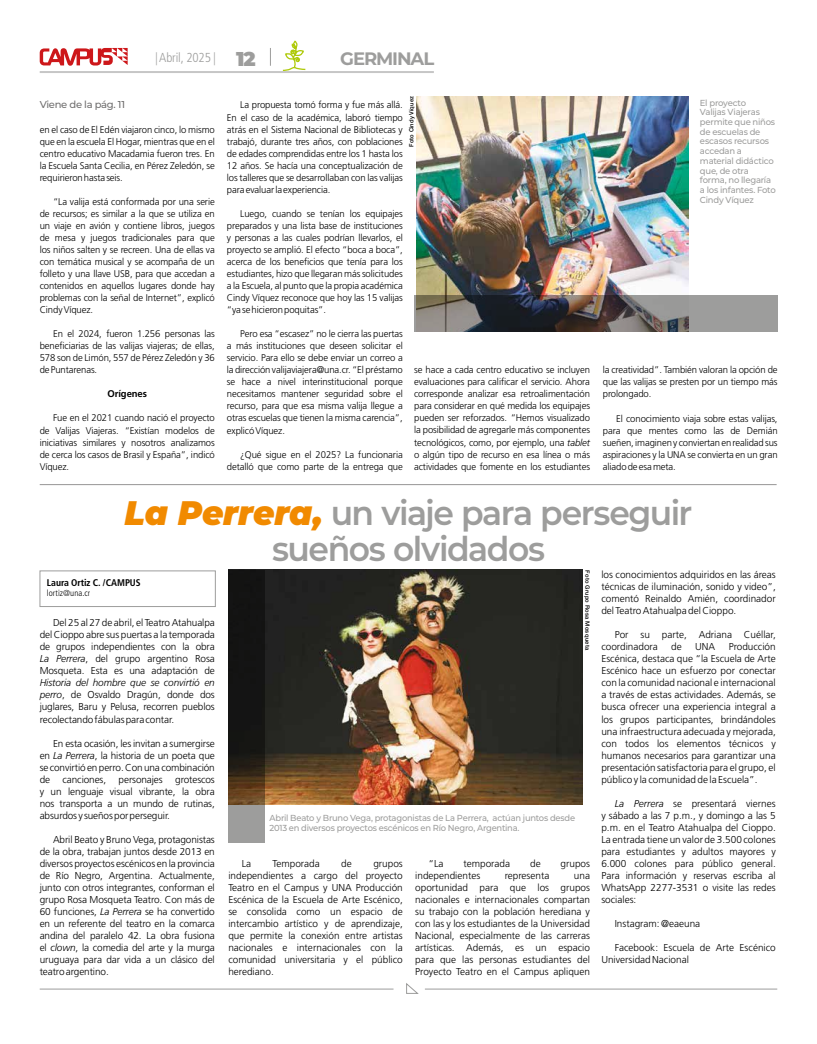
<style>
.page{position:relative;width:817px;height:1044px;background:#fff}
.page>*{position:absolute;margin:0;border:0;box-sizing:border-box;transform-origin:0 0}
.t1{font:600 34px/35.8px "Montserrat";letter-spacing:-.045em;color:#9d9d9c;text-align:center}
.t2{font:700 18px "Montserrat";letter-spacing:-.06em;color:#9d9d9c}
.t3{font:300 condensed 13px "Frutiger";letter-spacing:-.01em;color:#9d9d9c}
.t4{font:300 10px/12px "Frutiger";color:#000;text-align:justify}
.t5{font:500 10px "Montserrat";letter-spacing:-.03em;color:#706f6f}
.t6{font:300 9.7px/12px "Frutiger";letter-spacing:-.01em;color:#000;text-align:justify}
.t7{font:700 condensed 9.7px "Frutiger";letter-spacing:-.005em;color:#000}
.t8{font:700 9.7px "Frutiger";letter-spacing:-.01em;color:#000}
.t9{font:500 8.7px/9.7px "Montserrat";letter-spacing:-.025em;color:#9d9d9c}
.t10{font:500 8.7px/9.7px "Montserrat";letter-spacing:-.025em;color:#9d9d9c;scale:.96 1}
.t11{font:300 condensed 8.7px "Frutiger";letter-spacing:.005em;color:#000}
.t12{font:500 5.8px "Helvetica Neue";letter-spacing:.04em;color:#000}
.s1{font-family:"Montserrat";font-weight:900;font-stretch:normal;font-size:20px}
.s2{font-weight:900;font-style:italic;color:#f18a00}
.s3{font-style:italic}
</style>
<div class="page">
<svg style="left:282px;top:40px;width:24px;height:31px"></svg>
<svg style="left:270px;top:48px;width:1px;height:18px"></svg>
<hr style="left:40px;top:71px;width:394px;height:2px;background:#c6c6c6">
<svg style="left:40px;top:48px;width:88px;height:18px"></svg>
<hr style="left:40px;top:988px;width:353px;height:1px;background:#9d9d9c">
<hr style="left:425px;top:988px;width:352px;height:1px;background:#9d9d9c">
<svg style="left:406px;top:983px;width:12px;height:11px"></svg>
<hr style="left:40px;top:484px;width:736px;height:1px;background:#979696">
<div style="left:40px;top:570px;width:175px;height:36px;border:1px solid #9d9d9c"></div>
<img style="left:265px;top:569px;width:318px;height:235px">
<svg style="left:228px;top:569px;width:37px;height:273px;background:#302c27"></svg>
<img style="left:416px;top:96px;width:272px;height:199px">
<svg style="left:414px;top:295px;width:363px;height:37px;background:#696665"></svg>
<h3 class="t3" style="left:155px;top:50px;width:102px">| Abril, 2025 | <span class="s1">12</span></h3>
<h2 class="t2" style="left:340px;top:46px;width:95px">GERMINAL</h2>
<p class="t12" style="left:406px;top:146px;width:52px;rotate:-90deg">Foto Cindy Víquez</p>
<p class="t9" style="left:699px;top:97px;width:77px">El proyecto<br>Valijas Viajeras permite que niños de escuelas de escasos recursos accedan a material didáctico que, de otra forma, no llegaría a los infantes. Foto<br>Cindy Víquez</p>
<p class="t5" style="left:40px;top:98px;width:87px">Viene de la pág. 11</p>
<p class="t6" style="left:227px;top:99px;width:177px;text-indent:13px">La propuesta tomó forma y fue más allá.<br>En el caso de la académica, laboró tiempo atrás en el Sistema Nacional de Bibliotecas y trabajó, durante tres años, con poblaciones de edades comprendidas entre los 1 hasta los 12 años. Se hacía una conceptualización de los talleres que se desarrollaban con las valijas para evaluar la experiencia.</p>
<p class="t6" style="left:227px;top:207px;width:177px;text-indent:13px">Luego, cuando se tenían los equipajes preparados y una lista base de instituciones y personas a las cuales podrían llevarlos, el proyecto se amplió. El efecto “boca a boca”, acerca de los beneficios que tenía para los estudiantes, hizo que llegaran más solicitudes a la Escuela, al punto que la propia académica Cindy Víquez reconoce que hoy las 15 valijas “ya se hicieron poquitas”.</p>
<p class="t6" style="left:227px;top:328px;width:177px;text-indent:13px">Pero esa “escasez” no le cierra las puertas a más instituciones que deseen solicitar el servicio. Para ello se debe enviar un correo a la dirección valijaviajera@una.cr. “El préstamo se hace a nivel interinstitucional porque necesitamos mantener seguridad sobre el recurso, para que esa misma valija llegue a otras escuelas que tienen la misma carencia”, explicó Víquez.</p>
<p class="t6" style="left:227px;top:448px;width:177px;text-align:right">¿Qué sigue en el 2025? La funcionaria detalló que como parte de la entrega que</p>
<p class="t6" style="left:40px;top:123px;width:177px">en el caso de El Edén viajaron cinco, lo mismo que en la escuela El Hogar, mientras que en el centro educativo Macadamia fueron tres. En la Escuela Santa Cecilia, en Pérez Zeledón, se requirieron hasta seis.</p>
<p class="t6" style="left:40px;top:195px;width:177px;text-indent:13px">“La valija está conformada por una serie de recursos; es similar a la que se utiliza en un viaje en avión y contiene libros, juegos de mesa y juegos tradicionales para que los niños salten y se recreen. Una de ellas va con temática musical y se acompaña de un folleto y una llave USB, para que accedan a contenidos en aquellos lugares donde hay problemas con la señal de Internet”, explicó Cindy Víquez.</p>
<p class="t6" style="left:40px;top:328px;width:177px;text-indent:13px">En el 2024, fueron 1.256 personas las beneficiarias de las valijas viajeras; de ellas, 578 son de Limón, 557 de Pérez Zeledón y 36 de Puntarenas.</p>
<p class="t8" style="left:107px;top:388px;width:41px">Orígenes</p>
<p class="t6" style="left:40px;top:412px;width:177px;text-indent:13px">Fue en el 2021 cuando nació el proyecto de Valijas Viajeras. “Existían modelos de iniciativas similares y nosotros analizamos de cerca los casos de Brasil y España”, indicó Víquez.</p>
<h1 class="t1" style="left:125px;top:493px;width:569px"><span class="s2">La Perrera,</span> un viaje para perseguir sueños olvidados</h1>
<p class="t6" style="left:414px;top:364px;width:177px">se hace a cada centro educativo se incluyen evaluaciones para calificar el servicio. Ahora corresponde analizar esa retroalimentación para considerar en qué medida los equipajes pueden ser reforzados. “Hemos visualizado la posibilidad de agregarle más componentes tecnológicos, como, por ejemplo, una <span class="s3">tablet </span>o algún tipo de recurso en esa línea o más actividades que fomente en los estudiantes</p>
<p class="t6" style="left:602px;top:364px;width:176px">la creatividad”. También valoran la opción de que las valijas se presten por un tiempo más prolongado.</p>
<p class="t6" style="left:602px;top:412px;width:176px;text-indent:13px">El conocimiento viaja sobre estas valijas, para que mentes como las de Demián sueñen, imaginen y conviertan en realidad sus aspiraciones y la UNA se convierta en un gran aliado de esa meta.</p>
<p class="t7" style="left:47px;top:577px;width:95px">Laura Ortiz C. /CAMPUS</p>
<p class="t11" style="left:47px;top:588px;width:45px">lortiz@una.cr</p>
<p class="t4" style="left:40px;top:616px;width:177px;text-indent:13px">Del 25 al 27 de abril, el Teatro Atahualpa del Cioppo abre sus puertas a la temporada de grupos independientes con la obra <span class="s3">La Perrera</span>, del grupo argentino Rosa Mosqueta. Esta es una adaptación de</p>
<p class="t4" style="left:40px;top:677px;width:177px"><span class="s3">Historia del hombre que se convirtió en perro</span>, de Osvaldo Dragún, donde dos juglares, Baru y Pelusa, recorren pueblos recolectando fábulas para contar.</p>
<p class="t4" style="left:40px;top:737px;width:177px;text-indent:13px">En esta ocasión, les invitan a sumergirse en <span class="s3">La Perrera</span>, la historia de un poeta que se convirtió en perro. Con una combinación de canciones, personajes grotescos y un lenguaje visual vibrante, la obra nos transporta a un mundo de rutinas, absurdos y sueños por perseguir.</p>
<p class="t4" style="left:40px;top:833px;width:177px;text-indent:13px">Abril Beato y Bruno Vega, protagonistas de la obra, trabajan juntos desde 2013 en diversos proyectos escénicos en la provincia de Río Negro, Argentina. Actualmente, junto con otros integrantes, conforman el grupo Rosa Mosqueta Teatro. Con más de 60 funciones, <span class="s3">La Perrera</span> se ha convertido en un referente del teatro en la comarca andina del paralelo 42. La obra fusiona el <span class="s3">clown</span>, la comedia del arte y la murga uruguaya para dar vida a un clásico del teatro argentino.</p>
<p class="t12" style="left:592px;top:570px;width:81px;rotate:90deg">Foto Grupo Rosa Mosqueta</p>
<p class="t10" style="left:269px;top:812px;width:320px">Abril Beato y Bruno Vega, protagonistas de La Perrera, actúan juntos desde<br>2013 en diversos proyectos escénicos en Río Negro, Argentina.</p>
<p class="t4" style="left:242px;top:857px;width:11px">La</p>
<p class="t4" style="left:272px;top:857px;width:49px">Temporada</p>
<p class="t4" style="left:341px;top:857px;width:12px">de</p>
<p class="t4" style="left:228px;top:857px;width:176px;text-indent:145px">grupos independientes a cargo del proyecto Teatro en el Campus y UNA Producción Escénica de la Escuela de Arte Escénico, se consolida como un espacio de intercambio artístico y de aprendizaje, que permite la conexión entre artistas nacionales e internacionales con la comunidad universitaria y el público herediano.</p>
<p class="t4" style="left:428px;top:857px;width:16px">“La</p>
<p class="t4" style="left:463px;top:857px;width:48px">temporada</p>
<p class="t4" style="left:530px;top:857px;width:12px">de</p>
<p class="t4" style="left:560px;top:857px;width:31px">grupos</p>
<p class="t4" style="left:415px;top:869px;width:67px">independientes</p>
<p class="t4" style="left:504px;top:869px;width:46px">representa</p>
<p class="t4" style="left:415px;top:869px;width:176px;text-indent:159px">una oportunidad para que los grupos nacionales e internacionales compartan su trabajo con la población herediana y con las y los estudiantes de la Universidad Nacional, especialmente de las carreras artísticas. Además, es un espacio para que las personas estudiantes del Proyecto Teatro en el Campus apliquen</p>
<p class="t4" style="left:601px;top:568px;width:176px">los conocimientos adquiridos en las áreas técnicas de iluminación, sonido y video”, comentó Reinaldo Amién, coordinador del Teatro Atahualpa del Cioppo.</p>
<p class="t4" style="left:601px;top:628px;width:176px;text-indent:13px">Por su parte, Adriana Cuéllar, coordinadora</p>
<p class="t4" style="left:601px;top:640px;width:176px;text-indent:127px">Producción Escénica, destaca que “la Escuela de Arte Escénico hace un esfuerzo por conectar con la comunidad nacional e internacional a través de estas actividades. Además, se busca ofrecer una experiencia integral a los grupos participantes, brindándoles una infraestructura adecuada y mejorada, con todos los elementos técnicos y humanos necesarios para garantizar una presentación satisfactoria para el grupo, el público y la comunidad de la Escuela”.</p>
<p class="t4" style="left:601px;top:797px;width:176px;text-indent:13px"><span class="s3">La Perrera</span> se presentará viernes y sábado a las 7 p.m., y domingo a las 5 p.m. en el Teatro Atahualpa del Cioppo.<br>La entrada tiene un valor de 3.500 colones para estudiantes y adultos mayores y 6.000 colones para público general.<br>Para información y reservas escriba al WhatsApp 2277-3531 o visite las redes sociales:</p>
<p class="t4" style="left:614px;top:917px;width:87px">Instagram: @eaeuna</p>
<p class="t4" style="left:601px;top:941px;width:176px;text-indent:13px">Facebook: Escuela de Arte Escénico<br>Universidad Nacional</p>
<p class="t4" style="left:671px;top:640px;width:12px">de</p>
<p class="t4" style="left:695px;top:640px;width:22px">UNA</p>
</div>
